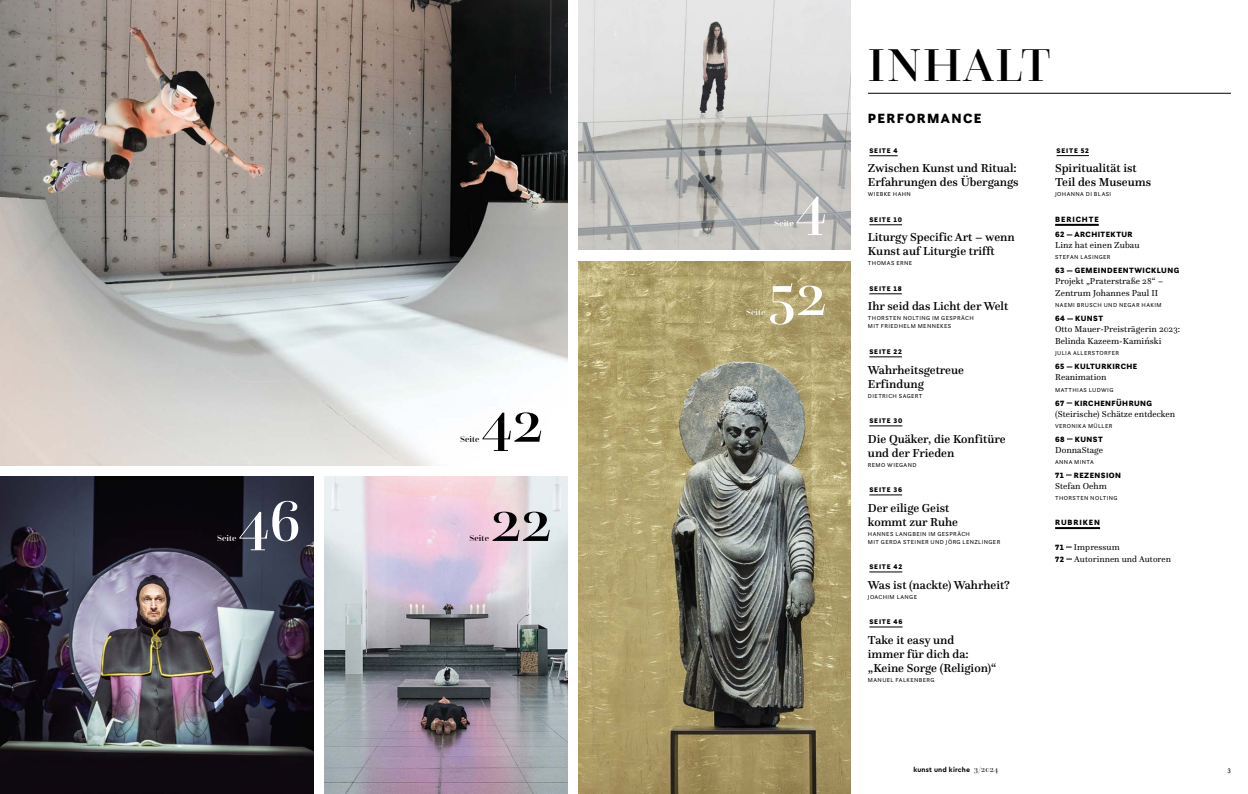
<style>
.page{position:relative;width:1248px;height:794px;background:#fff}
.page>*{position:absolute;margin:0;border:0;box-sizing:border-box;transform-origin:0 0}
.t1{font:500 60px "Questa Grande";color:#fff}
.t2{font:500 60px "Questa Grande";color:#000}
.t3{font:500 48px "Questa Grande";letter-spacing:.04em;color:#000}
.t4{font:900 14px "Questa Sans";letter-spacing:.1em;color:#000}
.t5{font:500 12px/14px "Questa";color:#000}
.t6{font:9px/12px "Questa";letter-spacing:.005em;color:#000}
.t7{font:500 9px "Questa Grande";letter-spacing:.01em;color:#fff}
.t8{font:500 9px "Questa Grande";letter-spacing:.01em;color:#000}
.t9{font:8.8px/12px "Questa";letter-spacing:.01em;color:#000}
.t10{font:900 8px "Questa Sans";letter-spacing:.055em;color:#000}
.t11{font:900 8px/15.8px "Questa Sans";letter-spacing:.115em;color:#000}
.t12{font:900 7px "Questa Sans";letter-spacing:.115em;color:#000}
.t13{font:700 7px "Cera PRO";letter-spacing:.02em;color:#000}
.t14{font:7px "Questa Sans";color:#000}
.t15{font:6px/8px "Questa Sans";letter-spacing:.065em;color:#000}
.s1{font-family:"Questa Sans";font-weight:900;font-size:8px}
.s2{font-family:"Questa Grande";font-weight:400;font-size:8.2px}
</style>
<div class="page">
<img style="left:578px;top:0;width:272px;height:249px">
<img style="left:324px;top:477px;width:243px;height:317px">
<img style="left:0;top:0;width:567px;height:465px">
<img style="left:578px;top:261px;width:272px;height:533px">
<img style="left:0;top:477px;width:313px;height:317px">
<hr style="left:867px;top:93px;width:363px;height:1px;background:#000">
<hr style="left:1056px;top:155px;width:32px;height:1px;background:#000">
<hr style="left:1054px;top:224px;width:44px;height:2px;background:#000">
<hr style="left:1054px;top:527px;width:45px;height:2px;background:#000">
<svg style="left:869px;top:155px;width:28px;height:1px"></svg>
<hr style="left:869px;top:224px;width:33px;height:1px;background:#000">
<hr style="left:869px;top:293px;width:32px;height:1px;background:#000">
<hr style="left:869px;top:356px;width:32px;height:1px;background:#000">
<hr style="left:869px;top:425px;width:33px;height:1px;background:#000">
<hr style="left:869px;top:494px;width:33px;height:1px;background:#000">
<hr style="left:869px;top:571px;width:33px;height:1px;background:#000">
<hr style="left:869px;top:626px;width:33px;height:1px;background:#000">
<h1 class="t1" style="left:238px;top:484px;width:64px">46</h1>
<p class="t7" style="left:217px;top:532px;width:21px">Seite</p>
<h1 class="t2" style="left:481px;top:385px;width:63px">42</h1>
<p class="t8" style="left:460px;top:433px;width:21px">Seite</p>
<h1 class="t2" style="left:491px;top:484px;width:62px">22</h1>
<p class="t8" style="left:469px;top:532px;width:21px">Seite</p>
<h1 class="t1" style="left:795px;top:169px;width:33px">4</h1>
<p class="t7" style="left:774px;top:217px;width:21px">Seite</p>
<h1 class="t1" style="left:767px;top:259px;width:61px">52</h1>
<p class="t7" style="left:746px;top:306px;width:21px">Seite</p>
<h2 class="t3" style="left:867px;top:36px;width:184px">INHALT</h2>
<p class="t4" style="left:867px;top:109px;width:115px">PERFORMANCE</p>
<p class="t12" style="left:869px;top:146px;width:30px">SEITE 4</p>
<p class="t5" style="left:867px;top:161px;width:152px">Zwischen Kunst und Ritual:<br>Erfahrungen des Übergangs</p>
<p class="t15" style="left:867px;top:190px;width:45px">WIEBKE HAHN</p>
<p class="t12" style="left:869px;top:215px;width:34px">SEITE 10</p>
<p class="t5" style="left:867px;top:230px;width:148px">Liturgy Specific Art – wenn<br>Kunst auf Liturgie trifft</p>
<p class="t15" style="left:867px;top:259px;width:46px">THOMAS ERNE</p>
<p class="t12" style="left:869px;top:284px;width:34px">SEITE 18</p>
<p class="t5" style="left:867px;top:299px;width:142px">Ihr seid das Licht der Welt</p>
<p class="t15" style="left:867px;top:314px;width:107px">THORSTEN NOLTING IM GESPRÄCH<br>MIT FRIEDHELM MENNEKES</p>
<p class="t12" style="left:869px;top:347px;width:34px">SEITE 22</p>
<p class="t5" style="left:867px;top:362px;width:98px">Wahrheitsgetreue<br>Erfindung</p>
<p class="t15" style="left:867px;top:391px;width:56px">DIETRICH SAGERT</p>
<p class="t12" style="left:869px;top:416px;width:35px">SEITE 30</p>
<p class="t5" style="left:867px;top:431px;width:139px">Die Quäker, die Konfitüre und der Frieden</p>
<p class="t15" style="left:867px;top:460px;width:50px">REMO WIEGAND</p>
<p class="t12" style="left:869px;top:485px;width:34px">SEITE 36</p>
<p class="t5" style="left:867px;top:500px;width:92px">Der eilige Geist kommt zur Ruhe</p>
<p class="t15" style="left:867px;top:529px;width:134px">HANNES LANGBEIN IM GESPRÄCH<br>MIT GERDA STEINER UND JÖRG LENZLINGER</p>
<p class="t12" style="left:869px;top:562px;width:34px">SEITE 42</p>
<p class="t5" style="left:867px;top:577px;width:144px">Was ist (nackte) Wahrheit?</p>
<p class="t15" style="left:867px;top:592px;width:51px">JOACHIM LANGE</p>
<p class="t12" style="left:869px;top:617px;width:35px">SEITE 46</p>
<p class="t5" style="left:867px;top:632px;width:130px">Take it easy und<br>immer für dich da: „Keine Sorge (Religion)“</p>
<p class="t15" style="left:867px;top:675px;width:68px">MANUEL FALKENBERG</p>
<p class="t12" style="left:1056px;top:146px;width:34px">SEITE 52</p>
<p class="t5" style="left:1054px;top:161px;width:97px">Spiritualität ist<br>Teil des Museums</p>
<p class="t15" style="left:1054px;top:190px;width:58px">JOHANNA DI BLASI</p>
<p class="t11" style="left:1054px;top:211px;width:45px">BERICHTE<br>62</p>
<p class="t10" style="left:1074px;top:229px;width:59px">ARCHITEKTUR</p>
<p class="t6" style="left:1054px;top:239px;width:86px">Linz hat einen Zubau</p>
<p class="t15" style="left:1054px;top:253px;width:57px">STEFAN LASINGER</p>
<p class="t10" style="left:1054px;top:265px;width:11px">63</p>
<p class="t10" style="left:1074px;top:265px;width:106px">GEMEINDEENTWICKLUNG</p>
<p class="t6" style="left:1054px;top:275px;width:110px">Projekt „Praterstraße 28“ –<br>Zentrum Johannes Paul II</p>
<p class="t15" style="left:1054px;top:301px;width:108px">NAEMI BRUSCH UND NEGAR HAKIM</p>
<p class="t10" style="left:1054px;top:313px;width:11px">64</p>
<p class="t10" style="left:1075px;top:313px;width:29px">KUNST</p>
<p class="t6" style="left:1054px;top:323px;width:126px">Otto Mauer-Preisträgerin 2023:<br>Belinda Kazeem-Kamiński</p>
<p class="t15" style="left:1054px;top:349px;width:66px">JULIA ALLERSTORFER</p>
<p class="t10" style="left:1054px;top:361px;width:11px">65</p>
<p class="t10" style="left:1074px;top:361px;width:64px">KULTURKIRCHE</p>
<p class="t6" style="left:1054px;top:371px;width:53px">Reanimation</p>
<p class="t15" style="left:1054px;top:385px;width:60px">MATTHIAS LUDWIG</p>
<p class="t10" style="left:1054px;top:397px;width:11px">67</p>
<p class="t10" style="left:1074px;top:397px;width:79px">KIRCHENFÜHRUNG</p>
<p class="t6" style="left:1054px;top:407px;width:122px">(Steirische) Schätze entdecken</p>
<p class="t15" style="left:1054px;top:421px;width:59px">VERONIKA MÜLLER</p>
<p class="t10" style="left:1054px;top:433px;width:11px">68</p>
<p class="t10" style="left:1074px;top:433px;width:29px">KUNST</p>
<p class="t6" style="left:1054px;top:443px;width:49px">DonnaStage</p>
<p class="t15" style="left:1054px;top:457px;width:40px">ANNA MINTA</p>
<p class="t10" style="left:1054px;top:469px;width:10px">71</p>
<p class="t10" style="left:1073px;top:469px;width:49px">REZENSION</p>
<p class="t6" style="left:1054px;top:479px;width:53px">Stefan Oehm</p>
<p class="t15" style="left:1054px;top:493px;width:64px">THORSTEN NOLTING</p>
<p class="t11" style="left:1054px;top:514px;width:46px">RUBRIKEN</p>
<p class="t9" style="left:1054px;top:540px;width:117px"><span class="s1">71</span> Impressum<br><span class="s1">72</span> Autorinnen und Autoren</p>
<p class="t13" style="left:913px;top:765px;width:86px">kunst und kirche <span class="s2">3/2024</span></p>
<p class="t14" style="left:1227px;top:765px;width:5px">3</p>
</div>
